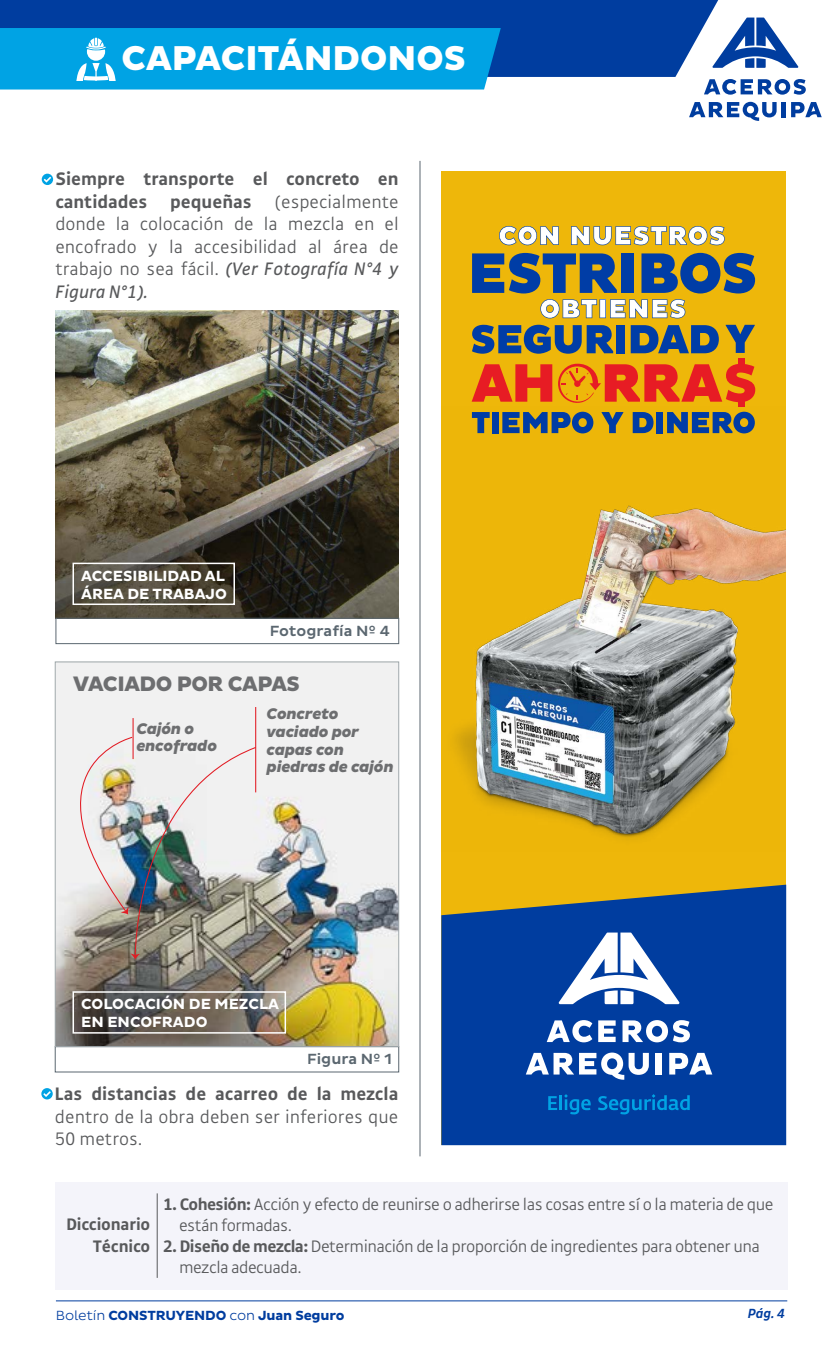
<style>
.page{position:relative;width:840px;height:1350px;background:#fff}
.page>*{position:absolute;margin:0;border:0;box-sizing:border-box;transform-origin:0 0}
.t1{font:800 35.1px "Pluto Sans";color:#fff}
.t2{font:800 21.3px "Pluto Sans";letter-spacing:-.02em;color:#6d6e70}
.t3{font:300 19.5px/22.5px "Gak Sans";color:#58595b;text-align:justify}
.t4{font:700 19.5px "Gak Sans";color:#58595b}
.t5{font:300 18px/21px "Gak Sans";letter-spacing:-.03em;color:#58595b}
.t6{font:700 18px/21.6px "Gak Sans";letter-spacing:-.01em;color:#58595b;text-align:right}
.t7{font:italic 800 15.75px/17.7px "Pluto Sans W01";letter-spacing:-.02em;color:#6d6e70}
.t8{font:700 15px/18px "Pluto Sans";color:#fff}
.t9{font:500 15px "Pluto Sans";color:#5b6770}
.t10{font:700 13.5px "Pluto Sans";letter-spacing:-.01em;color:#003d9f}
.t11{font:italic 500 condensed 13.5px "Pluto Sans W01";color:#003d9f}
.s1{font-weight:700}
.s2{font-weight:400;font-style:italic}
.s3{font-weight:300}
</style>
<div class="page">
<img style="left:0;top:0;width:822px;height:1302px">
<h1 class="t1" style="left:122px;top:38px;width:346px">CAPACITÁNDONOS</h1>
<p class="t3" style="left:55px;top:168px;width:345px"><span class="s1">Siempre transporte el concreto en cantidades pequeñas</span> (especialmente donde la colocación de la mezcla en el encofrado y la accesibilidad al área de trabajo no sea fácil. <span class="s2">(Ver Fotografía N°4 y Figura N°1).</span></p>
<p class="t8" style="left:81px;top:567px;width:147px">ACCESIBILIDAD AL<br>ÁREA DE TRABAJO</p>
<p class="t9" style="left:270px;top:622px;width:122px">Fotografía Nº 4</p>
<p class="t2" style="left:73px;top:672px;width:228px">VACIADO POR CAPAS</p>
<p class="t7" style="left:136px;top:719px;width:82px">Cajón o encofrado</p>
<p class="t7" style="left:267px;top:705px;width:129px">Concreto vaciado por capas con piedras de cajón</p>
<p class="t8" style="left:81px;top:995px;width:199px">COLOCACIÓN DE MEZCLA<br>EN ENCOFRADO</p>
<p class="t9" style="left:307px;top:1051px;width:86px">Figura Nº 1</p>
<p class="t4" style="left:55px;top:1083px;width:345px">Las distancias de acarreo de la mezcla</p>
<p class="t3" style="left:55px;top:1105px;width:345px">dentro de la obra deben ser inferiores que<br>50 metros.</p>
<p class="t6" style="left:66px;top:1214px;width:85px">Diccionario<br>Técnico</p>
<p class="t5" style="left:179px;top:1194px;width:596px;text-indent:-16px"><span class="s1">1. Cohesión:</span> Acción y efecto de reunirse o adherirse las cosas entre sí o la materia de que están formadas.</p>
<p class="t5" style="left:179px;top:1236px;width:583px;text-indent:-16px"><span class="s1">2. Diseño de mezcla:</span> Determinación de la proporción de ingredientes para obtener una mezcla adecuada.</p>
<p class="t10" style="left:56px;top:1307px;width:290px"><span class="s3">Boletín</span> CONSTRUYENDO <span class="s3">con</span> Juan Seguro</p>
<p class="t11" style="left:748px;top:1306px;width:39px">Pág. 4</p>
</div>
